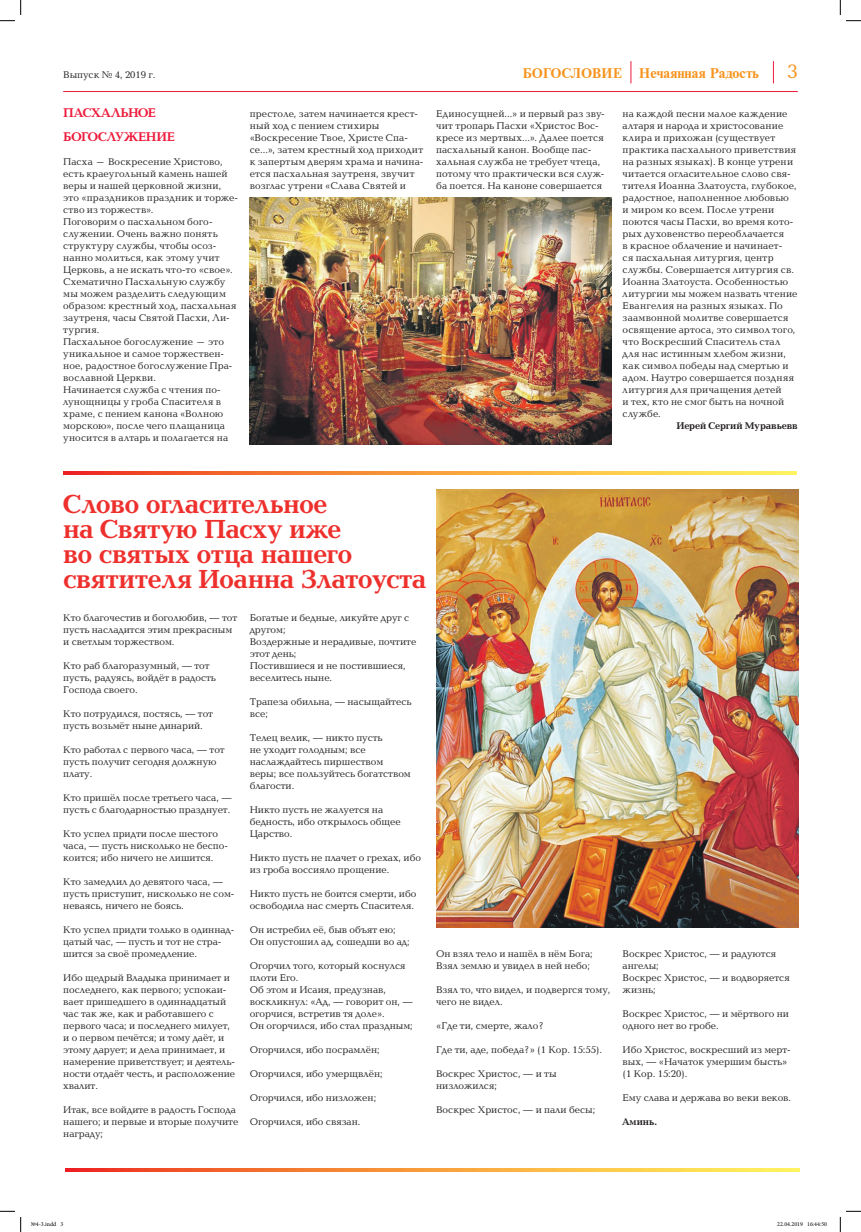
<style>
.page{position:relative;width:861px;height:1232px;background:#fff}
.page>*{position:absolute;margin:0;border:0;box-sizing:border-box;transform-origin:0 0}
.t1{font:700 27px/25px "Baltica C";letter-spacing:-.025em;color:#ee302d}
.t2{font:20px "Baltica C";color:#f7931d}
.t3{font:700 14px "Newton CTT";color:#f7931d}
.t4{font:700 13px/24px "Baltica C";letter-spacing:-.025em;color:#ed1a3a}
.t5{font:10px/12px "Baltica C";color:#231f20}
.t6{font:700 10px "Baltica C";letter-spacing:-.015em;color:#231f20}
.t7{font:6px "Minion Pro";color:#000}
</style>
<div class="page">
<hr style="left:63px;top:91px;width:734px;height:1px;background:#ed1a3a">
<svg style="left:630px;top:61px;width:1px;height:22px"></svg>
<svg style="left:773px;top:61px;width:1px;height:22px"></svg>
<svg style="left:63px;top:471px;width:733px;height:3px;background:#f7993d"></svg>
<svg style="left:66px;top:1169px;width:733px;height:3px;background:#f7993d"></svg>
<img style="left:436px;top:489px;width:362px;height:439px">
<img style="left:250px;top:198px;width:361px;height:246px">
<svg style="left:0;top:0;width:21px;height:21px"></svg>
<svg style="left:0;top:1211px;width:21px;height:21px"></svg>
<svg style="left:839px;top:0;width:22px;height:21px"></svg>
<svg style="left:839px;top:1211px;width:22px;height:21px"></svg>
<p class="t5" style="left:63px;top:69px;width:94px">Выпуск № 4, 2019 г.</p>
<h3 class="t3" style="left:522px;top:66px;width:238px">БОГОСЛОВИЕ Нечаянная Радость</h3>
<h2 class="t2" style="left:787px;top:61px;width:12px">3</h2>
<h3 class="t4" style="left:63px;top:101px;width:113px">ПАСХАЛЬНОЕ<br>БОГОСЛУЖЕНИЕ</h3>
<p class="t5" style="left:63px;top:156px;width:176px">Пасха – Воскресение Христово, есть краеугольный камень нашей веры и нашей церковной жизни, это «праздников праздник и торже&shy;ство из торжеств».<br>Поговорим о пасхальном бого&shy;служении. Очень важно понять структуру службы, чтобы осоз&shy;нанно молиться, как этому учит<br>Церковь, а не искать что-то «свое».<br>Схематично Пасхальную службу мы можем разделить следующим образом: крестный ход, пасхальная заутреня, часы Святой Пасхи, Ли&shy;тургия.<br>Пасхальное богослужение – это уникальное и самое торжествен&shy;ное, радостное богослужение Пра&shy;вославной Церкви.<br>Начинается служба с чтения по&shy;лунощницы у гроба Спасителя в храме, с пением канона «Волною морскою», после чего плащаница уносится в алтарь и полагается на</p>
<p class="t5" style="left:250px;top:108px;width:175px">престоле, затем начинается крест&shy;ный ход с пением стихиры «Воскресение Твое, Христе Спа&shy;се…», затем крестный ход приходит к запертым дверям храма и начина&shy;ется пасхальная заутреня, звучит возглас утрени «Слава Святей и</p>
<p class="t5" style="left:436px;top:108px;width:170px">Единосущней…» и первый раз зву&shy;чит тропарь Пасхи «Христос Вос&shy;кресе из мертвых…». Далее поется пасхальный канон. Вообще пас&shy;хальная служба не требует чтеца, потому что практически вся служ&shy;ба поется. На каноне совершается</p>
<p class="t5" style="left:622px;top:108px;width:176px">на каждой песни малое каждение алтаря и народа и христосование клира и прихожан (существует практика пасхального приветствия на разных языках). В конце утрени читается огласительное слово свя&shy;тителя Иоанна Златоуста, глубокое, радостное, наполненное любовью и миром ко всем. После утрени поются часы Пасхи, во время кото&shy;рых духовенство переоблачается<br>в красное облачение и начинает-<br>ся пасхальная литургия, центр службы. Совершается литургия св.<br>Иоанна Златоуста. Особенностью литургии мы можем назвать чтение<br>Евангелия на разных языках. По заамвонной молитве совершается освящение артоса, это символ того, что Воскресший Спаситель стал для нас истинным хлебом жизни, как символ победы над смертью и адом. Наутро совершается поздняя литургия для причащения детей<br>и тех, кто не смог быть на ночной службе.</p>
<p class="t6" style="left:676px;top:420px;width:123px">Иерей Сергий Муравьевв</p>
<h1 class="t1" style="left:63px;top:492px;width:365px">Слово огласительное<br>на Святую Пасху иже<br>во святых отца нашего святителя Иоанна Златоуста</h1>
<p class="t5" style="left:63px;top:612px;width:175px">Кто благочестив и боголюбив, — тот пусть насладится этим прекрасным и светлым торжеством.</p>
<p class="t5" style="left:63px;top:660px;width:154px">Кто раб благоразумный, — тот пусть, радуясь, войдёт в радость<br>Господа своего.</p>
<p class="t5" style="left:63px;top:708px;width:151px">Кто потрудился, постясь, — тот пусть возьмёт ныне динарий.</p>
<p class="t5" style="left:63px;top:744px;width:163px">Кто работал с первого часа, — тот пусть получит сегодня должную плату.</p>
<p class="t5" style="left:63px;top:792px;width:170px">Кто пришёл после третьего часа, — пусть с благодарностью празднует.</p>
<p class="t5" style="left:63px;top:828px;width:166px">Кто успел придти после шестого часа, — пусть нисколько не беспо&shy;коится; ибо ничего не лишится.</p>
<p class="t5" style="left:63px;top:876px;width:173px">Кто замедлил до девятого часа, — пусть приступит, нисколько не сом&shy;неваясь, ничего не боясь.</p>
<p class="t5" style="left:63px;top:924px;width:173px">Кто успел придти только в одиннад&shy;цатый час, — пусть и тот не стра&shy;шится за своё промедление.</p>
<p class="t5" style="left:63px;top:972px;width:173px">Ибо щедрый Владыка принимает и последнего, как первого; успокаи&shy;вает пришедшего в одиннадцатый час так же, как и работавшего с первого часа; и последнего милует, и о первом печётся; и тому даёт, и этому дарует; и дела принимает, и намерение приветствует; и деятель&shy;ности отдаёт честь, и расположение хвалит.</p>
<p class="t5" style="left:63px;top:1104px;width:177px">Итак, все войдите в радость Господа нашего; и первые и вторые получите награду;</p>
<p class="t5" style="left:250px;top:612px;width:168px">Богатые и бедные, ликуйте друг с другом;<br>Воздержные и нерадивые, почтите этот день;<br>Постившиеся и не постившиеся, веселитесь ныне.</p>
<p class="t5" style="left:250px;top:696px;width:163px">Трапеза обильна, — насыщайтесь все;</p>
<p class="t5" style="left:250px;top:732px;width:163px">Телец велик, — никто пусть<br>не уходит голодным; все наслаждайтесь пиршеством веры; все пользуйтесь богатством благости.</p>
<p class="t5" style="left:250px;top:804px;width:152px">Никто пусть не жалуется на бедность, ибо открылось общее<br>Царство.</p>
<p class="t5" style="left:250px;top:852px;width:173px">Никто пусть не плачет о грехах, ибо из гроба воссияло прощение.</p>
<p class="t5" style="left:250px;top:888px;width:168px">Никто пусть не боится смерти, ибо освободила нас смерть Спасителя.</p>
<p class="t5" style="left:250px;top:924px;width:162px">Он истребил её, быв объят ею;<br>Он опустошил ад, сошедши во ад;</p>
<p class="t5" style="left:250px;top:960px;width:165px">Огорчил того, который коснулся плоти Его.<br>Об этом и Исаия, предузнав, воскликнул: «Ад, — говорит он, — огорчися, встретив тя доле».<br>Он огорчился, ибо стал праздным;</p>
<p class="t5" style="left:250px;top:1044px;width:132px">Огорчился, ибо посрамлён;</p>
<p class="t5" style="left:250px;top:1068px;width:135px">Огорчился, ибо умерщвлён;</p>
<p class="t5" style="left:250px;top:1092px;width:128px">Огорчился, ибо низложен;</p>
<p class="t5" style="left:250px;top:1116px;width:112px">Огорчился, ибо связан.</p>
<p class="t5" style="left:436px;top:948px;width:158px">Он взял тело и нашёл в нём Бога;<br>Взял землю и увидел в ней небо;</p>
<p class="t5" style="left:436px;top:984px;width:176px">Взял то, что видел, и подвергся тому, чего не видел.</p>
<p class="t5" style="left:436px;top:1020px;width:109px">«Где ти, смерте, жало?</p>
<p class="t5" style="left:436px;top:1044px;width:167px">Где ти, аде, победа?» (1 Кор. 15:55).</p>
<p class="t5" style="left:436px;top:1068px;width:122px">Воскрес Христос, — и ты низложился;</p>
<p class="t5" style="left:436px;top:1104px;width:161px">Воскрес Христос, — и пали бесы;</p>
<p class="t5" style="left:622px;top:948px;width:168px">Воскрес Христос, — и радуются ангелы;<br>Воскрес Христос, — и водворяется жизнь;</p>
<p class="t5" style="left:622px;top:1008px;width:168px">Воскрес Христос, — и мёртвого ни одного нет во гробе.</p>
<p class="t5" style="left:622px;top:1044px;width:168px">Ибо Христос, воскресший из мерт&shy;вых, — «Начаток умершим бысть» (1 Кор. 15:20).</p>
<p class="t5" style="left:622px;top:1092px;width:170px">Ему слава и держава во веки веков.</p>
<p class="t6" style="left:622px;top:1116px;width:36px">Аминь.</p>
<p class="t7" style="left:31px;top:1220px;width:34px">№4-3.indd 3</p>
<p class="t7" style="left:777px;top:1220px;width:51px">22.04.2019 16:44:50</p>
</div>
